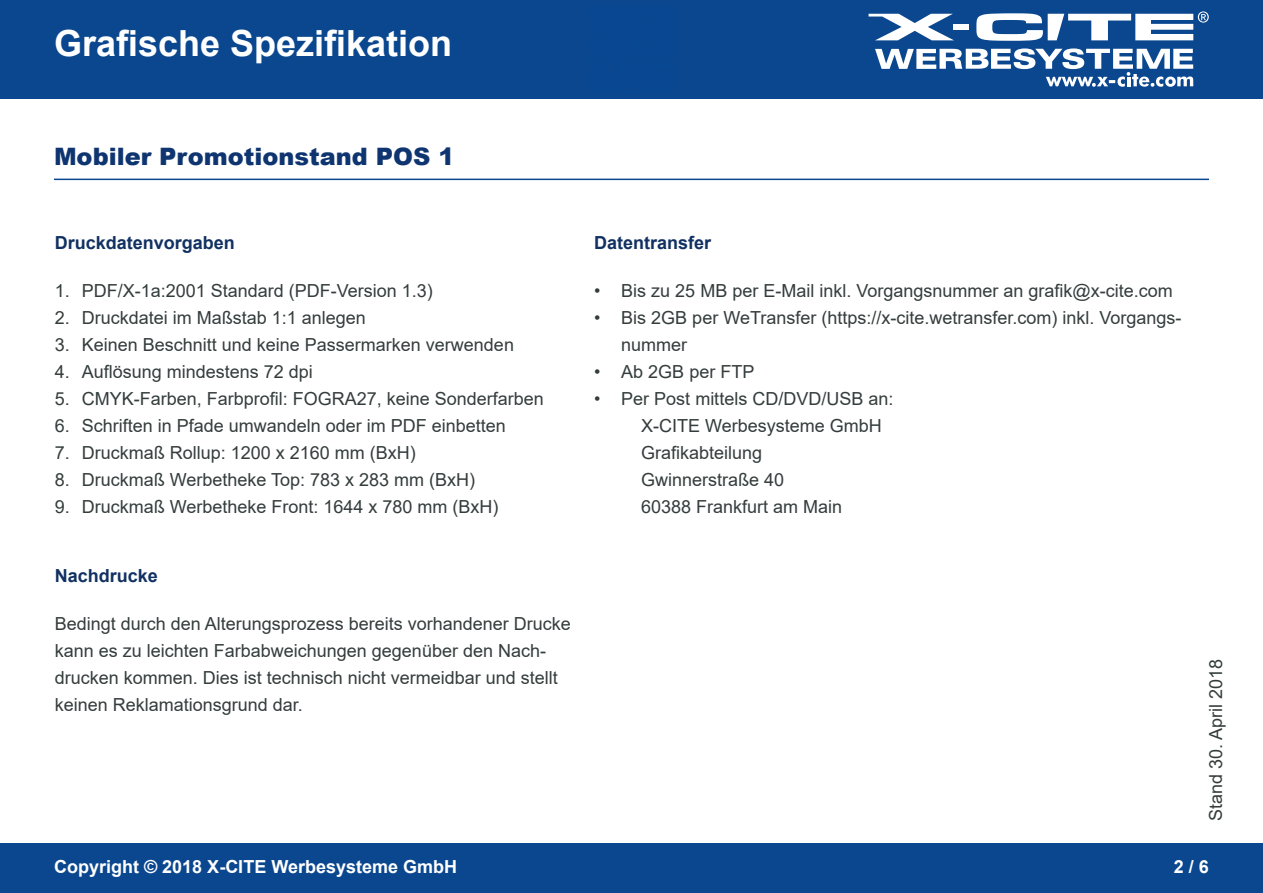
<style>
.page{position:relative;width:1263px;height:893px;background:#fff}
.page>*{position:absolute;margin:0;border:0;box-sizing:border-box;transform-origin:0 0}
.t1{font:700 36px "Arial";color:#fff}
.t2{font:900 24px "Arial";color:#0f3571}
.t3{font:18px/27px "Arial";color:#343c3c}
.t4{font:700 18px "Arial";color:#113162}
.t5{font:700 18px "Arial";color:#fff}
</style>
<div class="page">
<div style="left:0;top:0;width:1263px;height:98px;background:#0a478f"></div>
<div style="left:0;top:844px;width:1263px;height:49px;background:#0a478f"></div>
<svg style="left:868px;top:14px;width:85px;height:26px"></svg>
<div style="left:953px;top:24px;width:15px;height:6px;background:#fff"></div>
<svg style="left:875px;top:48px;width:318px;height:39px"></svg>
<svg style="left:976px;top:11px;width:233px;height:30px"></svg>
<hr style="left:54px;top:179px;width:1155px;height:1px;background:#0a478f">
<h1 class="t1" style="left:54px;top:18px;width:400px">Grafische Spezifikation</h1>
<h2 class="t2" style="left:54px;top:139px;width:402px">Mobiler Promotionstand POS 1</h2>
<p class="t4" style="left:55px;top:230px;width:182px">Druckdatenvorgaben</p>
<p class="t3" style="left:55px;top:277px;width:380px">1. PDF/X-1a:2001 Standard (PDF-Version 1.3)</p>
<p class="t3" style="left:55px;top:304px;width:313px">2. Druckdatei im Maßstab 1:1 anlegen</p>
<p class="t3" style="left:55px;top:331px;width:461px">3. Keinen Beschnitt und keine Passermarken verwenden</p>
<p class="t3" style="left:55px;top:358px;width:260px">4. Auflösung mindestens 72 dpi</p>
<p class="t3" style="left:55px;top:385px;width:491px">5. CMYK-Farben, Farbprofil: FOGRA27, keine Sonderfarben</p>
<p class="t3" style="left:55px;top:412px;width:453px">6. Schriften in Pfade umwandeln oder im PDF einbetten</p>
<p class="t3" style="left:55px;top:439px;width:363px">7. Druckmaß Rollup: 1200 x 2160 mm (BxH)</p>
<p class="t3" style="left:55px;top:466px;width:422px">8. Druckmaß Werbetheke Top: 783 x 283 mm (BxH)</p>
<p class="t3" style="left:55px;top:493px;width:445px">9. Druckmaß Werbetheke Front: 1644 x 780 mm (BxH)</p>
<p class="t4" style="left:55px;top:562px;width:105px">Nachdrucke</p>
<p class="t3" style="left:55px;top:610px;width:518px">Bedingt durch den Alterungsprozess bereits vorhandener Drucke kann es zu leichten Farbabweichungen gegenüber den Nach&shy;drucken kommen. Dies ist technisch nicht vermeidbar und stellt keinen Reklamationsgrund dar.</p>
<p class="t4" style="left:594px;top:230px;width:119px">Datentransfer</p>
<p class="t3" style="left:594px;top:277px;width:580px">• Bis zu 25 MB per E-Mail inkl. Vorgangsnummer an grafik@x-cite.com</p>
<p class="t3" style="left:621px;top:304px;width:562px;text-indent:-27px">• Bis 2GB per WeTransfer (https://x-cite.wetransfer.com) inkl. Vorgangs&shy;nummer</p>
<p class="t3" style="left:594px;top:358px;width:162px">• Ab 2GB per FTP</p>
<p class="t3" style="left:641px;top:385px;width:254px;text-indent:-47px">• Per Post mittels CD/DVD/USB an:<br>X-CITE Werbesysteme GmbH<br>Grafikabteilung<br>Gwinnerstraße 40<br>60388 Frankfurt am Main</p>
<p class="t3" style="left:1202px;top:821px;width:164px;rotate:-90deg">Stand 30. April 2018</p>
<p class="t5" style="left:54px;top:854px;width:405px">Copyright © 2018 X-CITE Werbesysteme GmbH</p>
<p class="t5" style="left:1174px;top:854px;width:37px">2 / 6</p>
</div>
